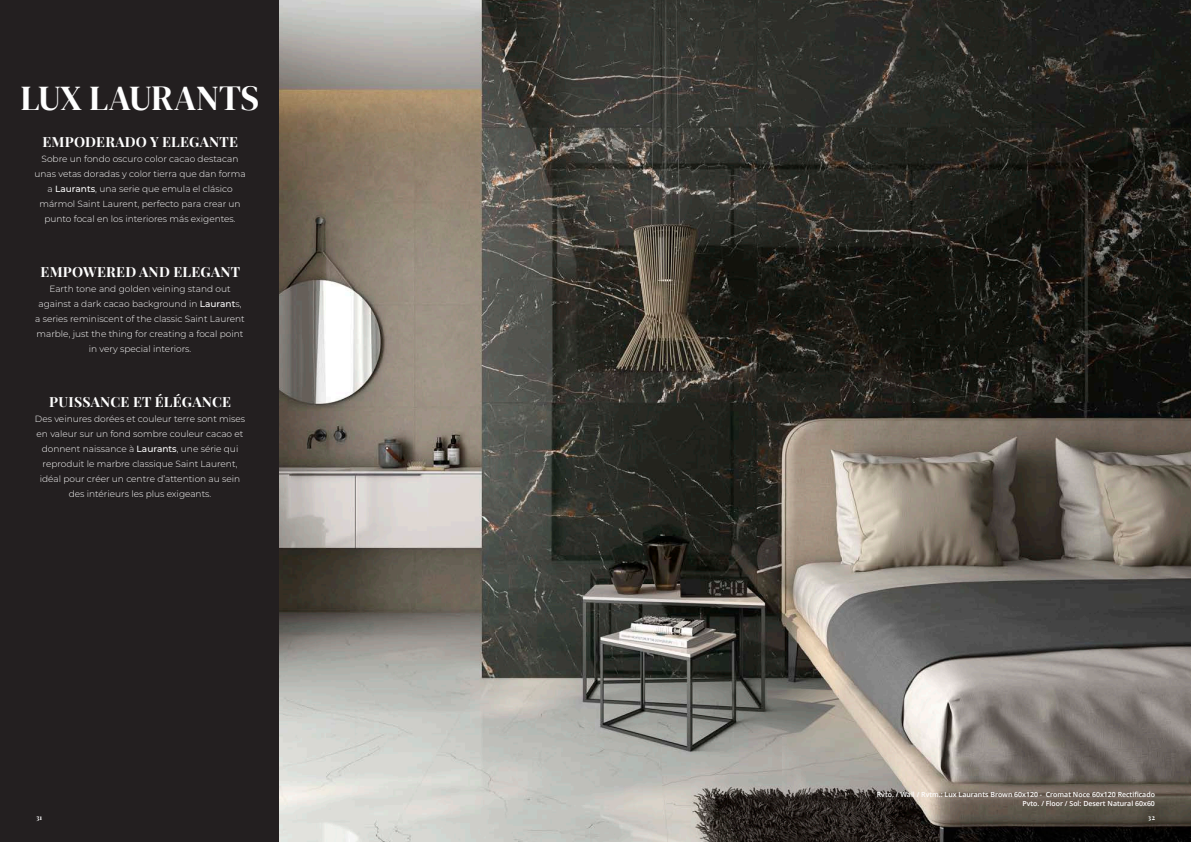
<style>
.page{position:relative;width:1191px;height:842px;background:#231f20}
.page>*{position:absolute;margin:0;border:0;box-sizing:border-box;transform-origin:0 0}
.t1{font:35px "DM Serif Display";letter-spacing:-.005em;color:#fff}
.t2{font:700 14px "Playfair Display";letter-spacing:.02em;color:#fff}
.t3{font:300 9px/15px "Montserrat";color:#fff;text-align:center}
.PIE_IMG{font:600 7px "Open Sans";color:#fff}
.t4{font:700 7px "Playfair Display";color:#fff}
.s1{font-weight:500}
</style>
<div class="page">
<img style="left:279px;top:0;width:912px;height:842px">
<h2 class="t1" style="left:21px;top:78px;width:240px">LUX LAURANTS</h2>
<p class="t2" style="left:42px;top:131px;width:197px">EMPODERADO Y ELEGANTE</p>
<p class="t3" style="left:34px;top:151px;width:213px">Sobre un fondo oscuro color cacao destacan unas vetas doradas y color tierra que dan forma a <span class="s1">Laurants</span>, una serie que emula el clásico mármol Saint Laurent, perfecto para crear un punto focal en los interiores más exigentes.</p>
<p class="t2" style="left:41px;top:261px;width:201px">EMPOWERED AND ELEGANT</p>
<p class="t3" style="left:35px;top:281px;width:211px">Earth tone and golden veining stand out against a dark cacao background in <span class="s1">Laurant</span>s, a series reminiscent of the classic Saint Laurent marble, just the thing for creating a focal point in very special interiors.</p>
<p class="t2" style="left:49px;top:391px;width:183px">PUISSANCE ET ÉLÉGANCE</p>
<p class="t3" style="left:35px;top:411px;width:212px">Des veinures dorées et couleur terre sont mises en valeur sur un fond sombre couleur cacao et donnent naissance à <span class="s1">Laurants</span>, une série qui reproduit le marbre classique Saint Laurent, idéal pour créer un centre d’attention au sein des intérieurs les plus exigeants.</p>
<p class="PIE_IMG" style="left:876px;top:790px;width:280px">Rvto. / Wall / Rvtm.: Lux Laurants Brown 60x120 - Cromat Noce 60x120 Rectificado</p>
<p class="PIE_IMG" style="left:1022px;top:799px;width:134px">Pvto. / Floor / Sol: Desert Natural 60x60</p>
<p class="t4" style="left:36px;top:812px;width:8px">31</p>
<p class="t4" style="left:1148px;top:812px;width:9px">32</p>
</div>
